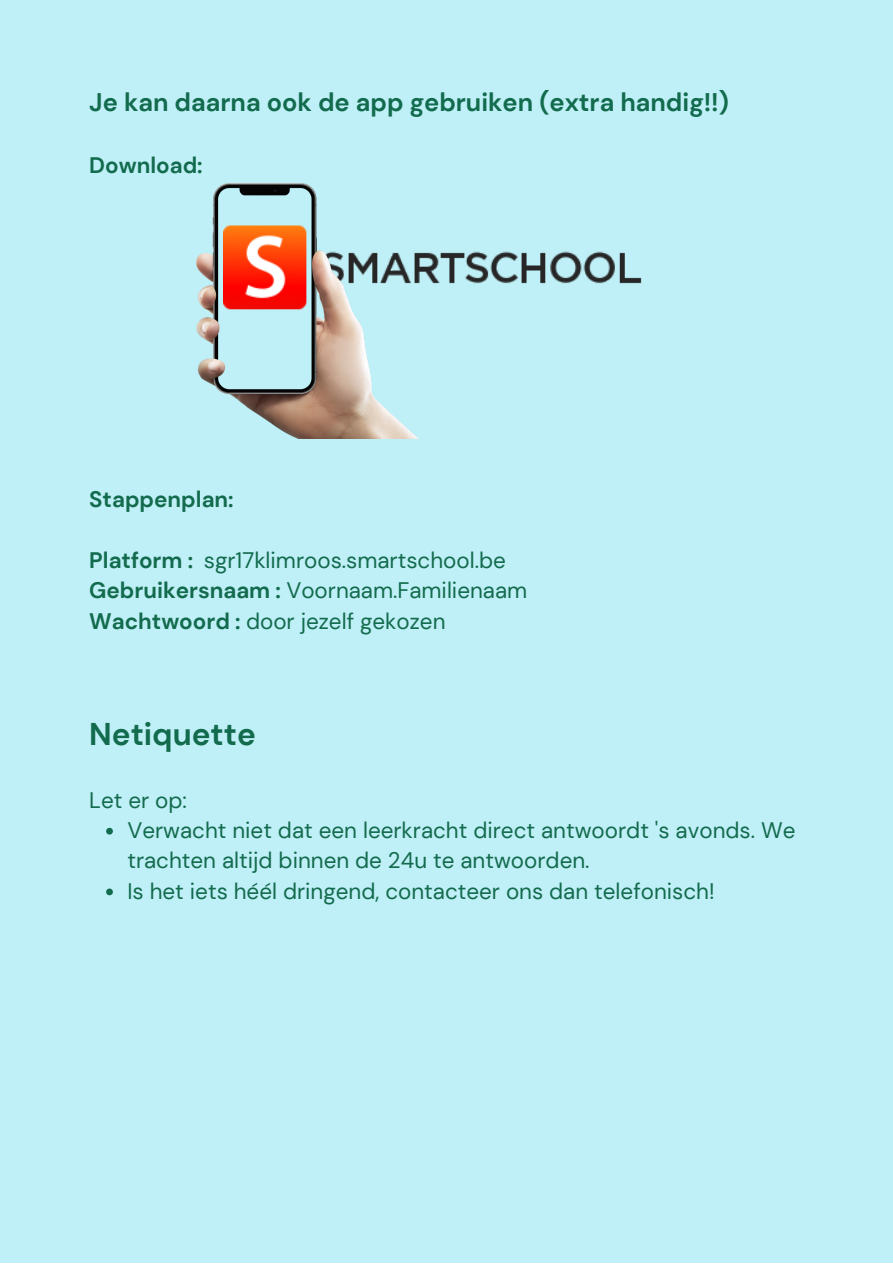
<style>
.page{position:relative;width:893px;height:1264px;background:#fff}
.page>*{position:absolute;margin:0;border:0;box-sizing:border-box;transform-origin:0 0}
.t1{font:700 31.35px "DM Sans";color:#136b4e}
.t2{font:700 25.35px "DM Sans";color:#136b4e}
.t3{font:22.35px/30.3px "DM Sans";color:#136b4e}
.t4{font:700 22.35px "DM Sans";color:#136b4e}
.s1{font-weight:700}
</style>
<div class="page">
<div style="left:0;top:0;width:892px;height:1262px;background:#c0f0f7"></div>
<svg style="left:106px;top:827px;width:7px;height:7px"></svg>
<svg style="left:106px;top:888px;width:7px;height:7px"></svg>
<img style="left:418px;top:251px;width:224px;height:33px">
<img style="left:197px;top:184px;width:221px;height:254px">
<p class="t2" style="left:89px;top:86px;width:641px">Je kan daarna ook de app gebruiken (extra handig!!)</p>
<p class="t4" style="left:89px;top:151px;width:115px">Download:</p>
<p class="t4" style="left:89px;top:485px;width:146px">Stappenplan:</p>
<p class="t3" style="left:89px;top:545px;width:439px"><span class="s1">Platform :</span> sgr17klimroos.smartschool.be<br><span class="s1">Gebruikersnaam :</span> Voornaam.Familienaam<br><span class="s1">Wachtwoord :</span> door jezelf gekozen</p>
<h1 class="t1" style="left:89px;top:713px;width:168px">Netiquette</h1>
<p class="t3" style="left:89px;top:784px;width:99px">Let er op:</p>
<p class="t3" style="left:127px;top:815px;width:669px">Verwacht niet dat een leerkracht direct antwoordt 's avonds. We trachten altijd binnen de 24u te antwoorden.<br>Is het iets héél dringend, contacteer ons dan telefonisch!</p>
</div>
